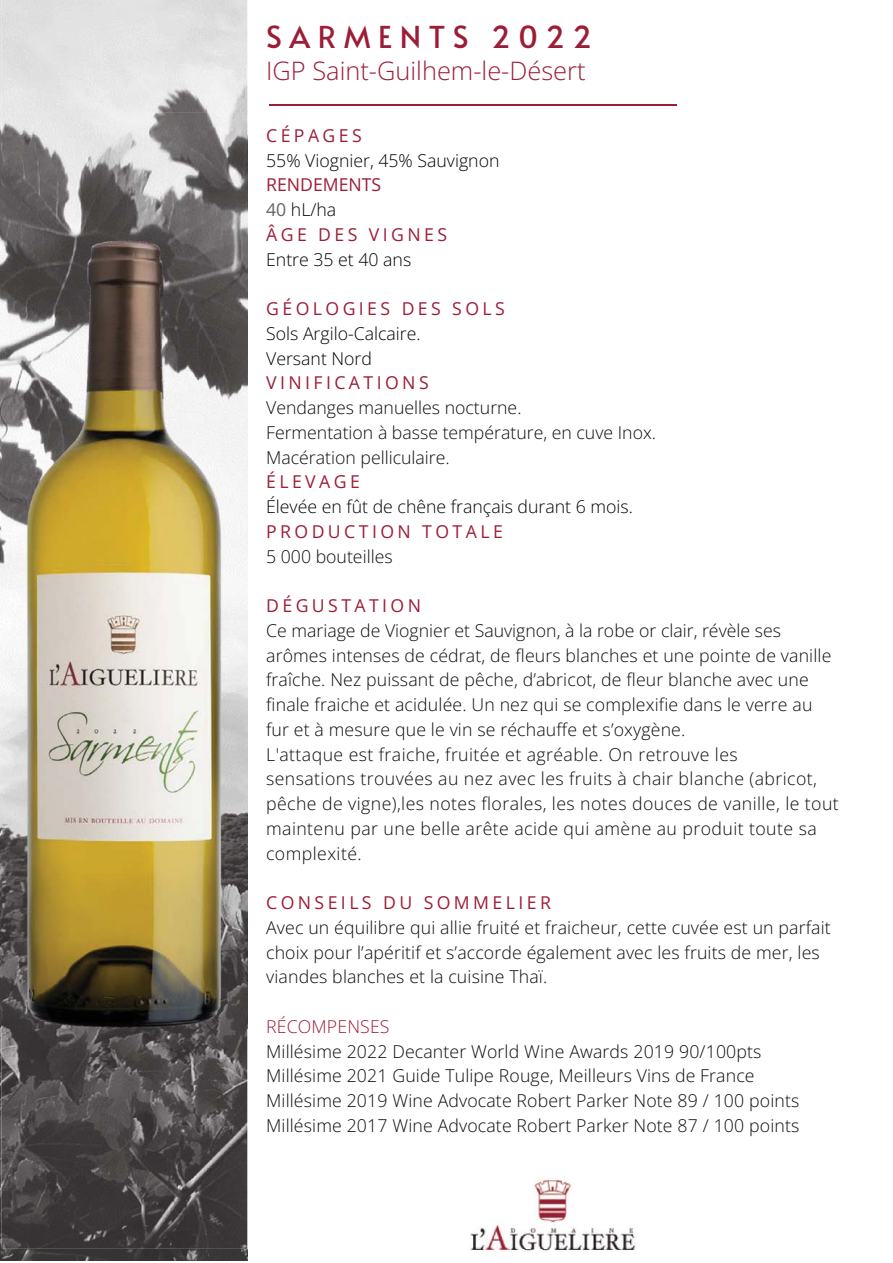
<style>
.page{position:relative;width:893px;height:1263px;background:#fff}
.page>*{position:absolute;margin:0;border:0;box-sizing:border-box;transform-origin:0 0}
.t1{font:30.15px "Alata";letter-spacing:.25em;color:#9c1d37}
.t2{font:300 25.35px "Open Sans";color:#9c1d37}
.t3{font:300 17.7px/24.8px "Open Sans";letter-spacing:.01em;color:#0c0d0d}
.t4{font:300 17.7px/24.8px "Open Sans";color:#010202}
.t5{font:17.7px "Open Sans";letter-spacing:.195em;color:#9c1d37}
.t6{font:17.7px/24.8px "Open Sans";letter-spacing:.095em;color:#9c1d37}
.t7{font:300 17.7px "Open Sans";letter-spacing:.01em;color:#9c1d37}
.s1{color:#656565}
.s2{font-weight:300;color:#010202}
</style>
<div class="page">
<img style="left:1px;top:0;width:246px;height:1040px">
<img style="left:1px;top:1040px;width:246px;height:208px">
<img style="left:470px;top:1178px;width:166px;height:73px">
<img style="left:270px;top:104px;width:407px;height:1px">
<img style="left:0;top:113px;width:1px;height:946px">
<img style="left:247px;top:135px;width:1px;height:894px">
<img style="left:0;top:135px;width:1px;height:894px">
<h1 class="t1" style="left:266px;top:15px;width:327px">SARMENTS 2022</h1>
<h2 class="t2" style="left:266px;top:53px;width:321px">IGP Saint-Guilhem-le-Désert</h2>
<p class="t5" style="left:266px;top:124px;width:97px">CÉPAGES</p>
<p class="t4" style="left:266px;top:147px;width:235px">55% Viognier, 45% Sauvignon</p>
<p class="t6" style="left:266px;top:172px;width:183px">RENDEMENTS<br><span class="s1">40</span> <span class="s2">hL/ha<br></span>ÂGE DES VIGNES</p>
<p class="t4" style="left:266px;top:246px;width:147px">Entre 35 et 40 ans</p>
<p class="t5" style="left:266px;top:296px;width:240px">GÉOLOGIES DES SOLS</p>
<p class="t4" style="left:266px;top:321px;width:156px">Sols Argilo-Calcaire.<br>Versant Nord</p>
<p class="t5" style="left:266px;top:370px;width:164px">VINIFICATIONS</p>
<p class="t3" style="left:266px;top:395px;width:391px">Vendanges manuelles nocturne.<br>Fermentation à basse température, en cuve Inox.<br>Macération pelliculaire.</p>
<p class="t5" style="left:266px;top:469px;width:95px">ÉLEVAGE</p>
<p class="t4" style="left:266px;top:494px;width:368px">Élevée en fût de chêne français durant 6 mois.</p>
<p class="t5" style="left:266px;top:519px;width:238px">PRODUCTION TOTALE</p>
<p class="t3" style="left:266px;top:543px;width:128px">5 000 bouteilles</p>
<p class="t5" style="left:266px;top:593px;width:156px">DÉGUSTATION</p>
<p class="t3" style="left:266px;top:618px;width:574px">Ce mariage de Viognier et Sauvignon, à la robe or clair, révèle ses arômes intenses de cédrat, de fleurs blanches et une pointe de vanille fraîche. Nez puissant de pêche, d’abricot, de fleur blanche avec une finale fraiche et acidulée. Un nez qui se complexifie dans le verre au fur et à mesure que le vin se réchauffe et s’oxygène.<br>L'attaque est fraiche, fruitée et agréable. On retrouve les<br>sensations trouvées au nez avec les fruits à chair blanche (abricot, pêche de vigne),les notes florales, les notes douces de vanille, le tout maintenu par une belle arête acide qui amène au produit toute sa complexité.</p>
<p class="t5" style="left:266px;top:890px;width:286px">CONSEILS DU SOMMELIER</p>
<p class="t3" style="left:266px;top:915px;width:566px">Avec un équilibre qui allie fruité et fraicheur, cette cuvée est un parfait choix pour l’apéritif et s’accorde également avec les fruits de mer, les viandes blanches et la cuisine Thaï.</p>
<p class="t7" style="left:266px;top:1014px;width:125px">RÉCOMPENSES</p>
<p class="t3" style="left:266px;top:1038px;width:535px">Millésime 2022 Decanter World Wine Awards 2019 90/100pts Millésime 2021 Guide Tulipe Rouge, Meilleurs Vins de France Millésime 2019 Wine Advocate Robert Parker Note 89 / 100 points Millésime 2017 Wine Advocate Robert Parker Note 87 / 100 points</p>
</div>
